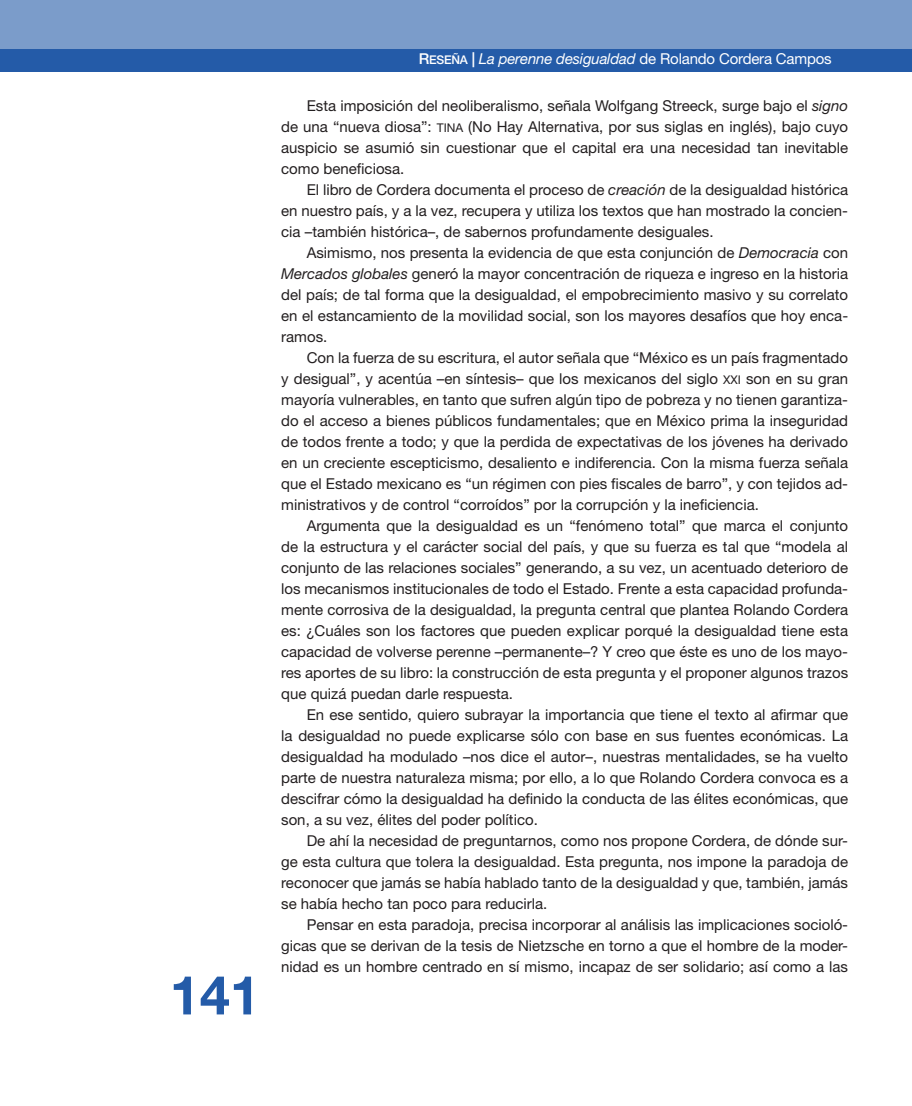
<style>
.page{position:relative;width:912px;height:1106px;background:#fff}
.page>*{position:absolute;margin:0;border:0;box-sizing:border-box;transform-origin:0 0}
.t1{font:700 54px "Helvetica Neue LT Std";color:#245ba8}
.t2{font:15px/21px "Helvetica Neue LT Std";color:#231f20;text-align:justify}
.t3{font:15px "Helvetica Neue LT Std";letter-spacing:-.01em;color:#fff}
.s1{font-family:"Helvetica Neue LT Std Md SC800"}
.s2{font-family:"Helvetica Neue LT Std Md SC800";font-size:12px}
.s3{font-weight:500;font-style:italic}
.s4{font-style:italic}
.s5{font-family:"Helvetica Neue LT Std Roman SC800";font-size:12px}
</style>
<div class="page">
<div style="left:0;top:0;width:911px;height:49px;background:#7b9cca"></div>
<div style="left:0;top:49px;width:911px;height:22px;background:#245ba8"></div>
<h1 class="t1" style="left:170px;top:961px;width:92px">141</h1>
<p class="t3" style="left:418px;top:49px;width:414px"><span class="s1">R</span><span class="s2">ESEÑA</span> <span class="s3">|</span> <span class="s4">La perenne desigualdad</span> de Rolando Cordera Campos</p>
<p class="t2" style="left:281px;top:95px;width:568px;text-indent:26px">Esta imposición del neoliberalismo, señala Wolfgang Streeck, surge bajo el <span class="s4">signo </span>de una “nueva diosa”: <span class="s5">TINA</span> (No Hay Alternativa, por sus siglas en inglés), bajo cuyo auspicio se asumió sin cuestionar que el capital era una necesidad tan inevitable como beneficiosa.</p>
<p class="t2" style="left:281px;top:179px;width:568px;text-indent:26px">El libro de Cordera documenta el proceso de <span class="s4">creación</span> de la desigualdad histórica en nuestro país, y a la vez, recupera y utiliza los textos que han mostrado la concien&shy;cia –también histórica–, de sabernos profundamente desiguales.</p>
<p class="t2" style="left:281px;top:242px;width:568px;text-indent:26px">Asimismo, nos presenta la evidencia de que esta conjunción de <span class="s4">Democracia</span> con <span class="s4">Mercados globales</span> generó la mayor concentración de riqueza e ingreso en la historia del país; de tal forma que la desigualdad, el empobrecimiento masivo y su correlato en el estancamiento de la movilidad social, son los mayores desafíos que hoy enca&shy;ramos.</p>
<p class="t2" style="left:281px;top:347px;width:568px;text-indent:26px">Con la fuerza de su escritura, el autor señala que “México es un país fragmentado y desigual”, y acentúa –en síntesis– que los mexicanos del siglo <span class="s5">XXI</span> son en su gran mayoría vulnerables, en tanto que sufren algún tipo de pobreza y no tienen garantiza&shy;do el acceso a bienes públicos fundamentales; que en México prima la inseguridad de todos frente a todo; y que la perdida de expectativas de los jóvenes ha derivado en un creciente escepticismo, desaliento e indiferencia. Con la misma fuerza señala que el Estado mexicano es “un régimen con pies fiscales de barro”, y con tejidos ad&shy;ministrativos y de control “corroídos” por la corrupción y la ineficiencia.</p>
<p class="t2" style="left:281px;top:515px;width:568px;text-indent:26px">Argumenta que la desigualdad es un “fenómeno total” que marca el conjunto de la estructura y el carácter social del país, y que su fuerza es tal que “modela al conjunto de las relaciones sociales” generando, a su vez, un acentuado deterioro de los mecanismos institucionales de todo el Estado. Frente a esta capacidad profunda&shy;mente corrosiva de la desigualdad, la pregunta central que plantea Rolando Cordera es: ¿Cuáles son los factores que pueden explicar porqué la desigualdad tiene esta capacidad de volverse perenne –permanente–? Y creo que éste es uno de los mayo&shy;res aportes de su libro: la construcción de esta pregunta y el proponer algunos trazos que quizá puedan darle respuesta.</p>
<p class="t2" style="left:281px;top:704px;width:568px;text-indent:26px">En ese sentido, quiero subrayar la importancia que tiene el texto al afirmar que la desigualdad no puede explicarse sólo con base en sus fuentes económicas. La desigualdad ha modulado –nos dice el autor–, nuestras mentalidades, se ha vuelto parte de nuestra naturaleza misma; por ello, a lo que Rolando Cordera convoca es a descifrar cómo la desigualdad ha definido la conducta de las élites económicas, que son, a su vez, élites del poder político.</p>
<p class="t2" style="left:281px;top:830px;width:568px;text-indent:25px">De ahí la necesidad de preguntarnos, como nos propone Cordera, de dónde sur&shy;ge esta cultura que tolera la desigualdad. Esta pregunta, nos impone la paradoja de reconocer que jamás se había hablado tanto de la desigualdad y que, también, jamás se había hecho tan poco para reducirla.</p>
<p class="t2" style="left:281px;top:914px;width:568px;text-indent:26px">Pensar en esta paradoja, precisa incorporar al análisis las implicaciones socioló&shy;gicas que se derivan de la tesis de Nietzsche en torno a que el hombre de la moder&shy;nidad es un hombre centrado en sí mismo, incapaz de ser solidario; así como a las</p>
</div>
